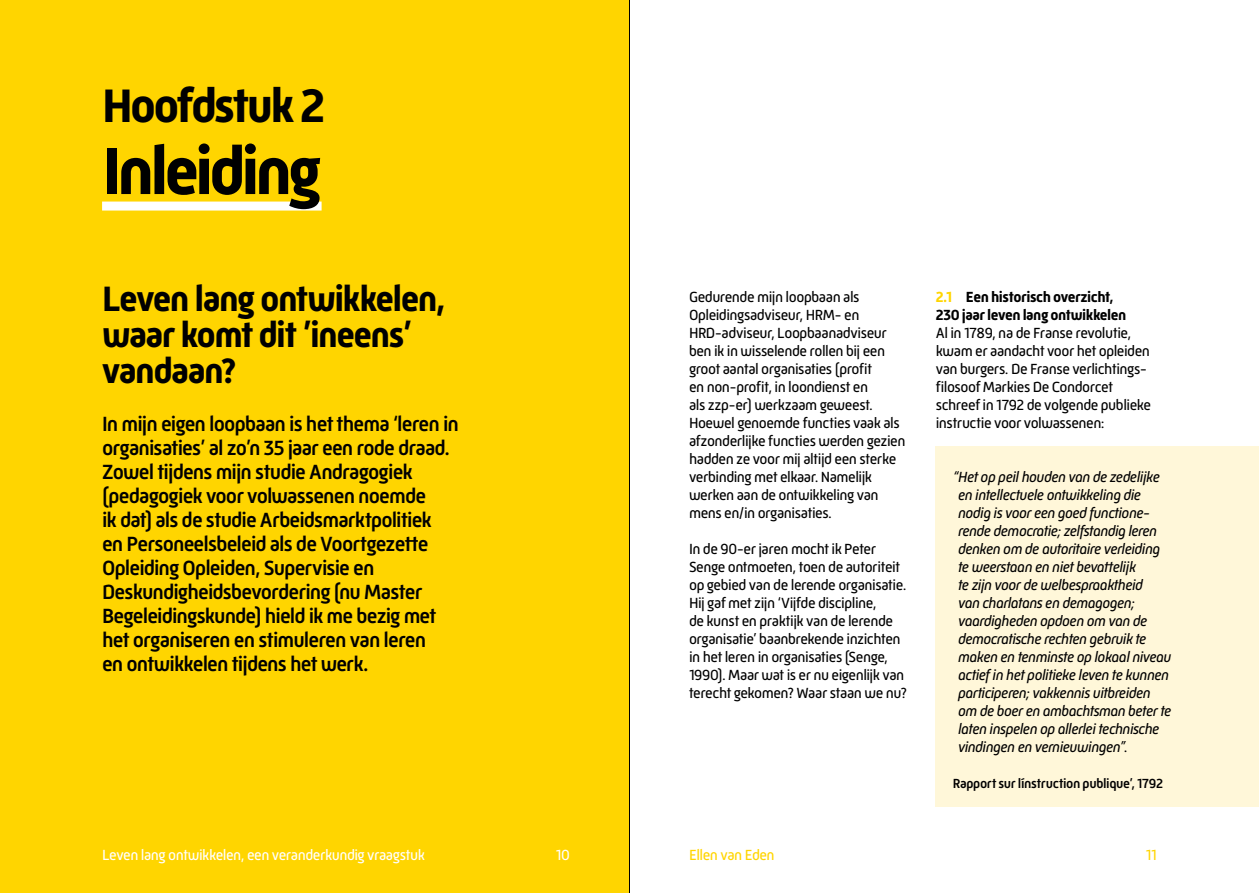
<style>
.page{position:relative;width:1259px;height:893px;background:#fff}
.page>*{position:absolute;margin:0;border:0;box-sizing:border-box;transform-origin:0 0}
.t1{font:700 67.5px "Mic 32 New";letter-spacing:-.065em;color:#000}
.t2{font:700 48px "Mic 32 New";letter-spacing:-.055em;color:#000}
.t3{font:700 36px/36px "Mic 32 New";letter-spacing:-.045em;color:#000}
.t4{font:500 21px/24px "Mic 32 New";letter-spacing:-.04em;color:#000}
.t5{font:15px/18px "Mic 32 New";letter-spacing:-.03em;color:#000}
.t6{font:italic 15px/18px "Mic 32 New";letter-spacing:-.035em;color:#000}
.t7{font:700 15px/18px "Mic 32 New";letter-spacing:-.03em;color:#000}
.t8{font:15px "Mic 32 New";letter-spacing:-.035em;color:#fff}
.t9{font:15px "Mic 32 New";letter-spacing:-.035em;color:#ffd500}
.t10{font:500 13.5px "Mic 32 New";letter-spacing:-.025em;color:#000}
.s1{color:#ffd500}
</style>
<div class="page">
<div style="left:0;top:0;width:629px;height:893px;background:#ffd500"></div>
<div style="left:935px;top:446px;width:324px;height:360px;background:#fff7d9"></div>
<div style="left:102px;top:202px;width:219px;height:9px;background:#fff"></div>
<hr style="left:629px;top:0;width:1px;height:893px;background:#000">
<h2 class="t2" style="left:102px;top:78px;width:225px">Hoofdstuk 2</h2>
<h1 class="t1" style="left:102px;top:132px;width:221px">Inleiding</h1>
<h3 class="t3" style="left:102px;top:281px;width:345px">Leven lang ontwikkelen, waar komt dit ’ineens’ vandaan?</h3>
<p class="t4" style="left:102px;top:412px;width:358px">In mijn eigen loopbaan is het thema ‘leren in organisaties’ al zo’n 35 jaar een rode draad.<br>Zowel tijdens mijn studie Andragogiek (pedagogiek voor volwassenen noemde<br>ik dat) als de studie Arbeidsmarktpolitiek<br>en Personeelsbeleid als de Voortgezette Opleiding Opleiden, Supervisie en Deskundigheidsbevordering (nu Master Begeleidingskunde) hield ik me bezig met het organiseren en stimuleren van leren<br>en ontwikkelen tijdens het werk.</p>
<p class="t5" style="left:689px;top:288px;width:218px">Gedurende mijn loopbaan als<br>Opleidingsadviseur, HRM- en<br>HRD-adviseur, Loopbaanadviseur ben ik in wisselende rollen bij een groot aantal organisaties (profit<br>en non-profit, in loondienst en<br>als zzp-er) werkzaam geweest.<br>Hoewel genoemde functies vaak als afzonderlijke functies werden gezien hadden ze voor mij altijd een sterke verbinding met elkaar. Namelijk werken aan de ontwikkeling van mens en/in organisaties.</p>
<p class="t5" style="left:689px;top:540px;width:219px">In de 90-er jaren mocht ik Peter Senge ontmoeten, toen de autoriteit op gebied van de lerende organisatie.<br>Hij gaf met zijn ‘Vijfde discipline,<br>de kunst en praktijk van de lerende organisatie’ baanbrekende inzichten in het leren in organisaties (Senge, 1990). Maar wat is er nu eigenlijk van terecht gekomen? Waar staan we nu?</p>
<p class="t7" style="left:935px;top:288px;width:192px"><span class="s1">2.1</span> Een historisch overzicht,<br>230 jaar leven lang ontwikkelen</p>
<p class="t5" style="left:935px;top:324px;width:217px">Al in 1789, na de Franse revolutie, kwam er aandacht voor het opleiden van burgers. De Franse verlichtings&shy;filosoof Markies De Condorcet schreef in 1792 de volgende publieke instructie voor volwassenen:</p>
<p class="t6" style="left:958px;top:468px;width:215px;text-indent:-5px">“Het op peil houden van de zedelijke en intellectuele ontwikkeling die nodig is voor een goed functione&shy;rende democratie; zelfstandig leren denken om de autoritaire verleiding te weerstaan en niet bevattelijk<br>te zijn voor de welbespraaktheid<br>van charlatans en demagogen; vaardigheden opdoen om van de democratische rechten gebruik te maken en tenminste op lokaal niveau actief in het politieke leven te kunnen participeren; vakkennis uitbreiden om de boer en ambachtsman beter te laten inspelen op allerlei technische vindingen en vernieuwingen”.</p>
<p class="t10" style="left:952px;top:776px;width:212px">Rapport sur línstruction publique’, 1792</p>
<p class="t8" style="left:102px;top:846px;width:324px">Leven lang ontwikkelen, een veranderkundig vraagstuk</p>
<p class="t8" style="left:556px;top:846px;width:16px">10</p>
<p class="t9" style="left:689px;top:846px;width:87px">Ellen van Eden</p>
<p class="t9" style="left:1146px;top:846px;width:13px">11</p>
</div>
